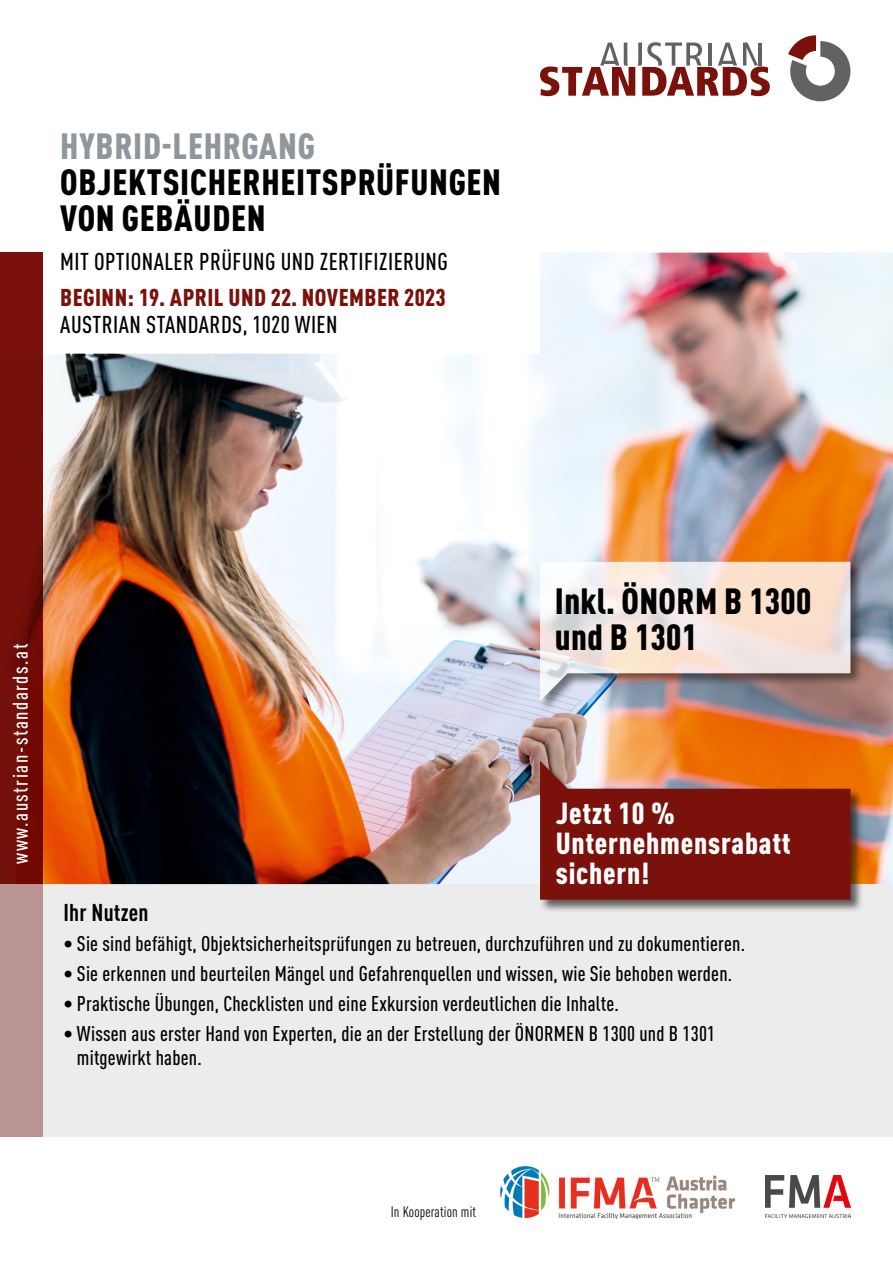
<style>
.page{position:relative;width:893px;height:1263px;background:#fff}
.page>*{position:absolute;margin:0;border:0;box-sizing:border-box;transform-origin:0 0}
.t1{font:900 condensed 36px/36px "DINOT";letter-spacing:.02em;color:#000}
.t2{font:900 condensed 36px "DINOT";letter-spacing:.02em;color:#90979c}
.t3{font:900 condensed 30px/30px "DINOT";letter-spacing:.025em;color:#fff}
.t4{font:500 condensed 24px "DINOT";letter-spacing:.02em;color:#000}
.t5{font:900 condensed 24px "DINOT";letter-spacing:.02em;color:#7a120b}
.t6{font:700 condensed 24px "DINOT";letter-spacing:.01em;color:#000}
.t7{font:500 condensed 21px/24px "DINOT";letter-spacing:.01em;color:#000}
.t8{font:500 condensed 21px "DINOT";letter-spacing:.075em;color:#fff}
.t9{font:condensed 15px "DINOT";letter-spacing:.01em;color:#000}
</style>
<div class="page">
<div style="left:0;top:884px;width:893px;height:253px;background:#ececec"></div>
<img style="left:43px;top:253px;width:850px;height:631px">
<div style="left:0;top:253px;width:43px;height:631px;background:#7a120b"></div>
<svg style="left:540px;top:42px;width:230px;height:54px"></svg>
<hr style="left:758px;top:43px;width:4px;height:23px;background:#626261">
<svg style="left:788px;top:35px;width:62px;height:66px"></svg>
<div style="left:539px;top:560px;width:325px;height:153px;background:#000;opacity:.6"></div>
<svg style="left:540px;top:562px;width:310px;height:139px;background:#e0d3ce"></svg>
<div style="left:0;top:884px;width:43px;height:253px;background:#ba9492"></div>
<img style="left:765px;top:1176px;width:85px;height:41px">
<img style="left:501px;top:1166px;width:234px;height:52px">
<div style="left:539px;top:760px;width:325px;height:153px;background:#000;opacity:.6"></div>
<svg style="left:540px;top:761px;width:310px;height:139px;background:#8e2918"></svg>
<h1 class="t2" style="left:60px;top:119px;width:256px">HYBRID-LEHRGANG</h1>
<h1 class="t1" style="left:60px;top:161px;width:442px">OBJEKTSICHERHEITSPRÜFUNGEN<br>VON GEBÄUDEN</h1>
<p class="t4" style="left:60px;top:244px;width:389px">MIT OPTIONALER PRÜFUNG UND ZERTIFIZIERUNG</p>
<p class="t5" style="left:60px;top:279px;width:387px">BEGINN: 19. APRIL UND 22. NOVEMBER 2023</p>
<p class="t4" style="left:60px;top:307px;width:279px">AUSTRIAN STANDARDS, 1020 WIEN</p>
<p class="t8" style="left:5px;top:864px;width:222px;rotate:-90deg">www.austrian-standards.at</p>
<h1 class="t1" style="left:555px;top:580px;width:258px">Inkl. ÖNORM B 1300 und B 1301</h1>
<h2 class="t3" style="left:556px;top:796px;width:236px">Jetzt 10 %<br>Unternehmensrabatt sichern!</h2>
<p class="t6" style="left:63px;top:894px;width:86px">Ihr Nutzen</p>
<p class="t7" style="left:63px;top:929px;width:683px">• Sie sind befähigt, Objektsicherheitsprüfungen zu betreuen, durchzuführen und zu dokumentieren.</p>
<p class="t7" style="left:63px;top:959px;width:670px">• Sie erkennen und beurteilen Mängel und Gefahrenquellen und wissen, wie Sie behoben werden.</p>
<p class="t7" style="left:63px;top:989px;width:557px">• Praktische Übungen, Checklisten und eine Exkursion verdeutlichen die Inhalte.</p>
<p class="t7" style="left:77px;top:1019px;width:640px;text-indent:-14px">• Wissen aus erster Hand von Experten, die an der Erstellung der ÖNORMEN B 1300 und B 1301 mitgewirkt haben.</p>
<p class="t9" style="left:391px;top:1201px;width:87px">In Kooperation mit</p>
</div>
